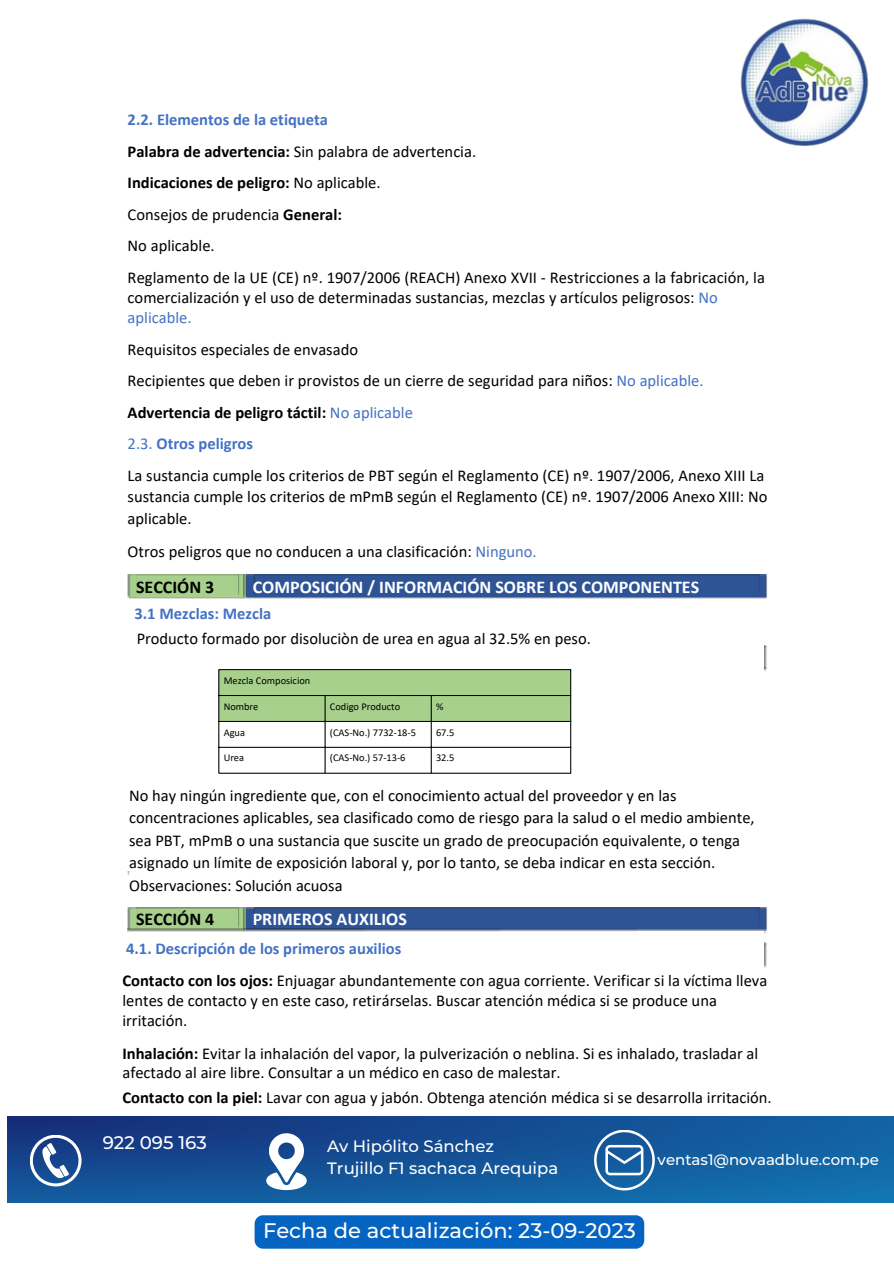
<style>
.page{position:relative;width:894px;height:1264px;background:#fff}
.page>*{position:absolute;margin:0;border:0;box-sizing:border-box;transform-origin:0 0}
.t1{font:500 21px "Montserrat";color:#fff}
.t2{font:500 18.15px "Montserrat";color:#fff}
.t3{font:700 18px "Calibri";color:#fff}
.t4{font:700 18px "Calibri";color:#000}
.t5{font:16.5px/31.5px "Calibri";color:#000}
.t6{font:500 16.5px/21.3px "Montserrat";color:#fff}
.t7{font:700 16.5px "Calibri";color:#4472c4}
.t8{font:500 15px "Montserrat";color:#fff}
.t9{font:10.35px "Calibri";color:#000}
.s1{font-weight:700;color:#4472c4}
.s2{font-weight:700}
.s3{color:#4472c4}
</style>
<div class="page">
<img style="left:127px;top:575px;width:640px;height:23px">
<div style="left:136px;top:575px;width:103px;height:22px;background:#a8d08d"></div>
<div style="left:253px;top:575px;width:506px;height:22px;background:#2f5496"></div>
<img style="left:243px;top:575px;width:5px;height:23px">
<img style="left:764px;top:647px;width:3px;height:20px">
<img style="left:127px;top:907px;width:640px;height:23px">
<img style="left:136px;top:907px;width:103px;height:21px">
<img style="left:253px;top:907px;width:506px;height:22px">
<svg style="left:127px;top:871px;width:3px;height:4px"></svg>
<img style="left:127px;top:928px;width:116px;height:3px">
<img style="left:243px;top:907px;width:5px;height:21px">
<img style="left:244px;top:928px;width:393px;height:3px">
<img style="left:764px;top:943px;width:3px;height:24px">
<img style="left:740px;top:18px;width:129px;height:129px">
<svg style="left:7px;top:1116px;width:886px;height:86px;background:#135498"></svg>
<svg style="left:266px;top:1133px;width:41px;height:57px"></svg>
<svg style="left:30px;top:1134px;width:51px;height:52px"></svg>
<svg style="left:594px;top:1129px;width:60px;height:61px"></svg>
<div style="left:219px;top:670px;width:351px;height:51px;background:#a8d08d"></div>
<hr style="left:218px;top:670px;width:1px;height:102px;background:#000">
<hr style="left:324px;top:696px;width:1px;height:76px;background:#000">
<hr style="left:431px;top:696px;width:1px;height:76px;background:#000">
<hr style="left:570px;top:670px;width:1px;height:102px;background:#000">
<hr style="left:218px;top:669px;width:353px;height:1px;background:#000">
<hr style="left:218px;top:695px;width:353px;height:1px;background:#000">
<hr style="left:218px;top:721px;width:353px;height:1px;background:#000">
<hr style="left:218px;top:747px;width:353px;height:1px;background:#000">
<hr style="left:218px;top:772px;width:353px;height:1px;background:#000">
<div style="left:254px;top:1215px;width:390px;height:33px;background:#0563c1"></div>
<p class="t5" style="left:128px;top:105px;width:638px"><span class="s1">2.2. Elementos de la etiqueta<br></span><span class="s2">Palabra de advertencia:</span> Sin palabra de advertencia.<br><span class="s2">Indicaciones de peligro:</span> No aplicable.<br>Consejos de prudencia <span class="s2">General:<br></span>No aplicable.<br>Reglamento de la UE (CE) nº. 1907/2006 (REACH) Anexo XVII - Restricciones a la fabricación, la</p>
<p class="t5" style="left:128px;top:289px;width:591px;line-height:20.2px">comercialización y el uso de determinadas sustancias, mezclas y artículos peligrosos: <span class="s3">No aplicable.</span></p>
<p class="t5" style="left:128px;top:335px;width:638px">Requisitos especiales de envasado<br>Recipientes que deben ir provistos de un cierre de seguridad para niños: <span class="s3">No aplicable.<br></span><span class="s2">Advertencia de peligro táctil:</span> <span class="s3">No aplicable<br>2.3.</span> <span class="s1">Otros peligros<br></span>La sustancia cumple los criterios de PBT según el Reglamento (CE) nº. 1907/2006, Anexo XIII La</p>
<p class="t5" style="left:128px;top:487px;width:641px;line-height:21.3px">sustancia cumple los criterios de mPmB según el Reglamento (CE) nº. 1907/2006 Anexo XIII: No aplicable.</p>
<p class="t5" style="left:128px;top:537px;width:410px">Otros peligros que no conducen a una clasificación: <span class="s3">Ninguno.</span></p>
<p class="t3" style="left:253px;top:579px;width:448px">COMPOSICIÓN / INFORMACIÓN SOBRE LOS COMPONENTES</p>
<p class="t7" style="left:134px;top:607px;width:138px">3.1 Mezclas: Mezcla</p>
<p class="t4" style="left:136px;top:579px;width:80px">SECCIÓN 3</p>
<p class="t5" style="left:137px;top:624px;width:455px">Producto formado por disoluciòn de urea en agua al 32.5% en peso.</p>
<p class="t9" style="left:224px;top:676px;width:88px">Mezcla Composicion</p>
<p class="t9" style="left:224px;top:702px;width:36px">Nombre</p>
<p class="t9" style="left:330px;top:702px;width:72px">Codigo Producto</p>
<p class="t9" style="left:436px;top:702px;width:9px">%</p>
<p class="t9" style="left:224px;top:727px;width:23px">Agua</p>
<h4 class="t9" style="left:330px;top:727px;width:88px">(CAS-No.) 7732-18-5</h4>
<p class="t9" style="left:436px;top:727px;width:20px">67.5</p>
<p class="t9" style="left:224px;top:753px;width:22px">Urea</p>
<p class="t9" style="left:330px;top:753px;width:77px">(CAS-No.) 57-13-6</p>
<p class="t9" style="left:436px;top:753px;width:20px">32.5</p>
<p class="t5" style="left:129px;top:785px;width:627px;line-height:22.5px">No hay ningún ingrediente que, con el conocimiento actual del proveedor y en las concentraciones aplicables, sea clasificado como de riesgo para la salud o el medio ambiente, sea PBT, mPmB o una sustancia que suscite un grado de preocupación equivalente, o tenga asignado un límite de exposición laboral y, por lo tanto, se deba indicar en esta sección.<br>Observaciones: Solución acuosa</p>
<h2 class="t4" style="left:136px;top:911px;width:80px">SECCIÓN 4</h2>
<p class="t3" style="left:253px;top:911px;width:156px">PRIMEROS AUXILIOS</p>
<h2 class="t5" style="left:122px;top:934px;width:646px"><span class="s1">4.1. Descripción de los primeros auxilios<br></span><span class="s2">Contacto con los ojos:</span> Enjuagar abundantemente con agua corriente. Verificar si la víctima lleva</h2>
<h2 class="t5" style="left:122px;top:991px;width:596px;line-height:20.2px">lentes de contacto y en este caso, retirárselas. Buscar atención médica si se produce una irritación.</h2>
<h2 class="t5" style="left:122px;top:1045px;width:637px;line-height:19.2px"><span class="s2">Inhalación:</span> Evitar la inhalación del vapor, la pulverización o neblina. Si es inhalado, trasladar al afectado al aire libre. Consultar a un médico en caso de malestar.</h2>
<h2 class="t5" style="left:122px;top:1082px;width:650px"><span class="s2">Contacto con la piel:</span> Lavar con agua y jabón. Obtenga atención médica si se desarrolla irritación.</h2>
<p class="t2" style="left:103px;top:1130px;width:105px">922 095 163</p>
<p class="t6" style="left:327px;top:1135px;width:232px">Av Hipólito Sánchez<br>Trujillo F1 sachaca Arequipa</p>
<p class="t8" style="left:657px;top:1150px;width:223px">ventas1@novaadblue.com.pe</p>
<p class="t1" style="left:263px;top:1217px;width:374px">Fecha de actualización: 23-09-2023</p>
</div>
